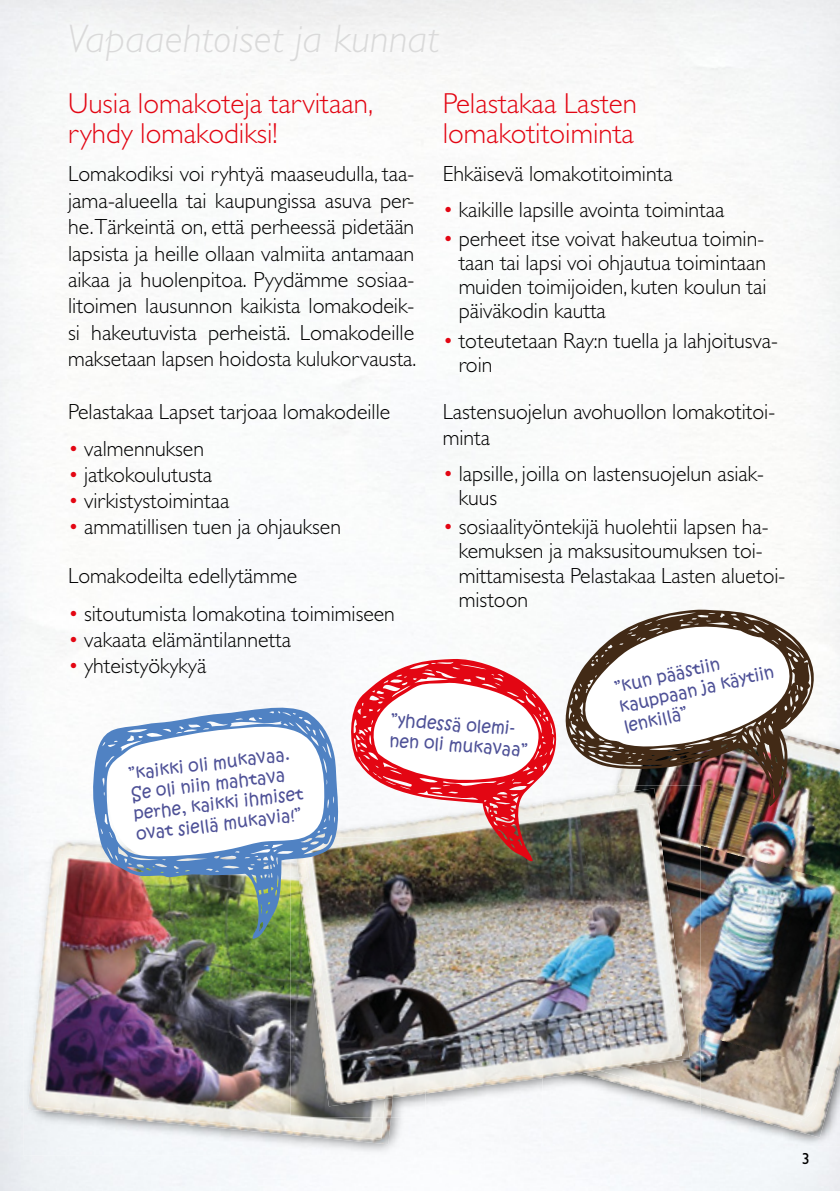
<style>
.page{position:relative;width:840px;height:1191px;background:#fff}
.page>*{position:absolute;margin:0;border:0;box-sizing:border-box;transform-origin:0 0}
.t1{font:italic 300 40px "Gill Sans";letter-spacing:.01em;color:#dadada}
.t2{font:300 29px/30.8px "Gill Sans";color:#e30613}
.t3{font:300 22px/26.4px "Gill Sans";color:#000}
.t4{font:17px/20.4px "Kristen ITC";color:#4e5197}
.t5{font:16px "Gill Sans";color:#000}
.s1{color:#e30613}
</style>
<div class="page">
<img style="left:47px;top:839px;width:45px;height:15px">
<img style="left:28px;top:906px;width:9px;height:209px">
<img style="left:87px;top:1117px;width:303px;height:27px">
<img style="left:37px;top:854px;width:275px;height:279px">
<img style="left:312px;top:1117px;width:71px;height:22px">
<div style="left:542px;top:695px;width:297px;height:451px;background:#f6f8fb"></div>
<img style="left:700px;top:1076px;width:135px;height:61px">
<img style="left:825px;top:1069px;width:14px;height:7px">
<img style="left:700px;top:712px;width:139px;height:133px">
<img style="left:700px;top:845px;width:139px;height:224px">
<img style="left:700px;top:1035px;width:125px;height:86px">
<img style="left:340px;top:785px;width:360px;height:332px">
<img style="left:290px;top:939px;width:95px;height:178px">
<img style="left:579px;top:1097px;width:121px;height:8px">
<img style="left:613px;top:806px;width:87px;height:291px">
<img style="left:298px;top:939px;width:87px;height:167px">
<img style="left:613px;top:806px;width:76px;height:264px">
<img style="left:304px;top:812px;width:309px;height:289px">
<img style="left:579px;top:806px;width:102px;height:259px">
<svg style="left:348px;top:658px;width:209px;height:204px"></svg>
<img style="left:92px;top:702px;width:248px;height:237px">
<img style="left:563px;top:609px;width:254px;height:197px">
<h1 class="t1" style="left:67px;top:16px;width:372px">Vapaaehtoiset ja kunnat</h1>
<h2 class="t2" style="left:68px;top:88px;width:306px">Uusia lomakoteja tarvitaan, ryhdy lomakodiksi!</h2>
<p class="t3" style="left:68px;top:161px;width:349px;text-align:justify">Lomakodiksi voi ryhtyä maaseudulla, taa&shy;jama-alueella tai kaupungissa asuva per&shy;he.Tärkeintä on, että perheessä pidetään lapsista ja heille ollaan valmiita antamaan aikaa ja huolenpitoa. Pyydämme sosiaa&shy;litoimen lausunnon kaikista lomakodeik&shy;si hakeutuvista perheistä. Lomakodeille maksetaan lapsen hoidosta kulukorvausta.</p>
<p class="t3" style="left:68px;top:399px;width:323px">Pelastakaa Lapset tarjoaa lomakodeille</p>
<p class="t3" style="left:68px;top:436px;width:137px"><span class="s1">•</span> valmennuksen</p>
<p class="t3" style="left:68px;top:462px;width:146px"><span class="s1">•</span> jatkokoulutusta</p>
<p class="t3" style="left:68px;top:488px;width:163px"><span class="s1">•</span> virkistystoimintaa</p>
<p class="t3" style="left:68px;top:514px;width:274px"><span class="s1">•</span> ammatillisen tuen ja ohjauksen</p>
<p class="t3" style="left:68px;top:563px;width:230px">Lomakodeilta edellytämme</p>
<p class="t3" style="left:68px;top:600px;width:328px"><span class="s1">•</span> sitoutumista lomakotina toimimiseen</p>
<p class="t3" style="left:68px;top:626px;width:224px"><span class="s1">•</span> vakaata elämäntilannetta</p>
<p class="t3" style="left:68px;top:652px;width:140px"><span class="s1">•</span> yhteistyökykyä</p>
<h2 class="t2" style="left:442px;top:88px;width:195px">Pelastakaa Lasten lomakotitoiminta</h2>
<p class="t3" style="left:442px;top:161px;width:231px">Ehkäisevä lomakotitoiminta</p>
<p class="t3" style="left:442px;top:196px;width:283px"><span class="s1">•</span> kaikille lapsille avointa toimintaa</p>
<p class="t3" style="left:458px;top:227px;width:309px;line-height:24px;text-align:justify;text-indent:-16px"><span class="s1">•</span> perheet itse voivat hakeutua toimin&shy;taan tai lapsi voi ohjautua toimintaan muiden toimijoiden, kuten koulun tai päiväkodin kautta</p>
<p class="t3" style="left:458px;top:329px;width:320px;line-height:24px;text-indent:-16px"><span class="s1">•</span> toteutetaan Ray:n tuella ja lahjoitusva&shy;roin</p>
<p class="t3" style="left:442px;top:399px;width:334px">Lastensuojelun avohuollon lomakotitoi&shy;minta</p>
<p class="t3" style="left:458px;top:461px;width:306px;line-height:24px;text-indent:-16px"><span class="s1">•</span> lapsille, joilla on lastensuojelun asiak&shy;kuus</p>
<p class="t3" style="left:458px;top:515px;width:328px;line-height:24px;text-indent:-16px"><span class="s1">•</span> sosiaalityöntekijä huolehtii lapsen ha&shy;kemuksen ja maksusitoumuksen toi&shy;mittamisesta Pelastakaa Lasten aluetoi&shy;mistoon</p>
<p class="t4" style="left:612px;top:678px;width:160px;rotate:-13deg">”kun päästiin kauppaan ja käytiin lenkillä”</p>
<p class="t4" style="left:391px;top:710px;width:140px;rotate:4deg">”yhdessä olemi&shy;nen oli mukavaa”</p>
<p class="t4" style="left:128px;top:764px;width:172px;rotate:-7deg">”kaikki oli mukavaa.<br>Se oli niin mahtava perhe, kaikki ihmiset ovat siellä mukavia!”</p>
<p class="t5" style="left:801px;top:1149px;width:9px">3</p>
</div>
